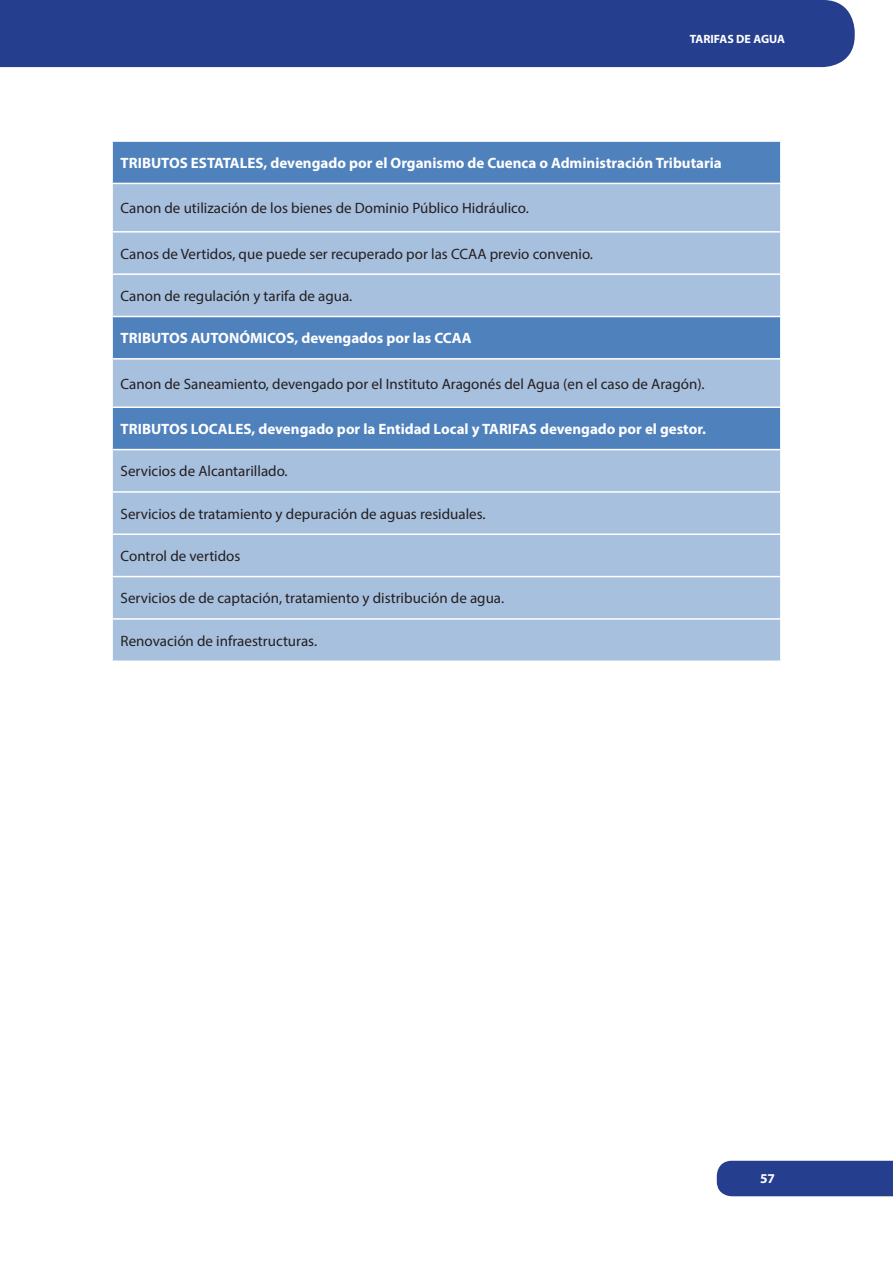
<style>
.page{position:relative;width:893px;height:1263px;background:#fff}
.page>*{position:absolute;margin:0;border:0;box-sizing:border-box;transform-origin:0 0}
.Texto_de_Tablas{font:15px "Myriad Pro";color:#231f20}
.Texto_de_Tablas-2{font:700 15px "Myriad Pro";color:#fff}
.t1{font:700 13.5px "Myriad Pro";color:#fff}
.t2{font:700 12px "Myriad Pro";color:#fff}
</style>
<div class="page">
<div style="left:113px;top:142px;width:667px;height:41px;background:#4f81bd"></div>
<svg style="left:113px;top:184px;width:667px;height:476px;fill:#a7c0de"></svg>
<hr style="left:111px;top:231px;width:671px;height:2px;background:#fff">
<hr style="left:111px;top:273px;width:671px;height:2px;background:#fff">
<hr style="left:111px;top:449px;width:671px;height:1px;background:#fff">
<hr style="left:111px;top:491px;width:671px;height:2px;background:#fff">
<hr style="left:111px;top:533px;width:671px;height:2px;background:#fff">
<hr style="left:111px;top:576px;width:671px;height:1px;background:#fff">
<hr style="left:111px;top:618px;width:671px;height:2px;background:#fff">
<hr style="left:111px;top:316px;width:671px;height:1px;background:#fff">
<hr style="left:111px;top:358px;width:671px;height:2px;background:#fff">
<hr style="left:111px;top:406px;width:671px;height:2px;background:#fff">
<div style="left:717px;top:1161px;width:176px;height:35px;background:#253f8e"></div>
<div style="left:0;top:0;width:855px;height:67px;background:#253f8e"></div>
<p class="t2" style="left:690px;top:31px;width:97px">TARIFAS DE AGUA</p>
<p class="Texto_de_Tablas-2" style="left:121px;top:153px;width:603px">TRIBUTOS ESTATALES, devengado por el Organismo de Cuenca o Administración Tributaria</p>
<p class="Texto_de_Tablas" style="left:121px;top:199px;width:410px">Canon de utilización de los bienes de Dominio Público Hidráulico.</p>
<p class="Texto_de_Tablas" style="left:121px;top:244px;width:474px">Canos de Vertidos, que puede ser recuperado por las CCAA previo convenio.</p>
<p class="Texto_de_Tablas" style="left:121px;top:287px;width:233px">Canon de regulación y tarifa de agua.</p>
<p class="Texto_de_Tablas-2" style="left:121px;top:328px;width:353px">TRIBUTOS AUTONÓMICOS, devengados por las CCAA</p>
<p class="Texto_de_Tablas" style="left:121px;top:374px;width:586px">Canon de Saneamiento, devengado por el Instituto Aragonés del Agua (en el caso de Aragón).</p>
<p class="Texto_de_Tablas-2" style="left:121px;top:419px;width:587px">TRIBUTOS LOCALES, devengado por la Entidad Local y TARIFAS devengado por el gestor.</p>
<p class="Texto_de_Tablas" style="left:121px;top:462px;width:169px">Servicios de Alcantarillado.</p>
<p class="Texto_de_Tablas" style="left:121px;top:504px;width:367px">Servicios de tratamiento y depuración de aguas residuales.</p>
<p class="Texto_de_Tablas" style="left:121px;top:547px;width:121px">Control de vertidos</p>
<p class="Texto_de_Tablas" style="left:121px;top:589px;width:385px">Servicios de de captación, tratamiento y distribución de agua.</p>
<p class="Texto_de_Tablas" style="left:121px;top:631px;width:198px">Renovación de infraestructuras.</p>
<p class="t1" style="left:760px;top:1169px;width:16px">57</p>
</div>
